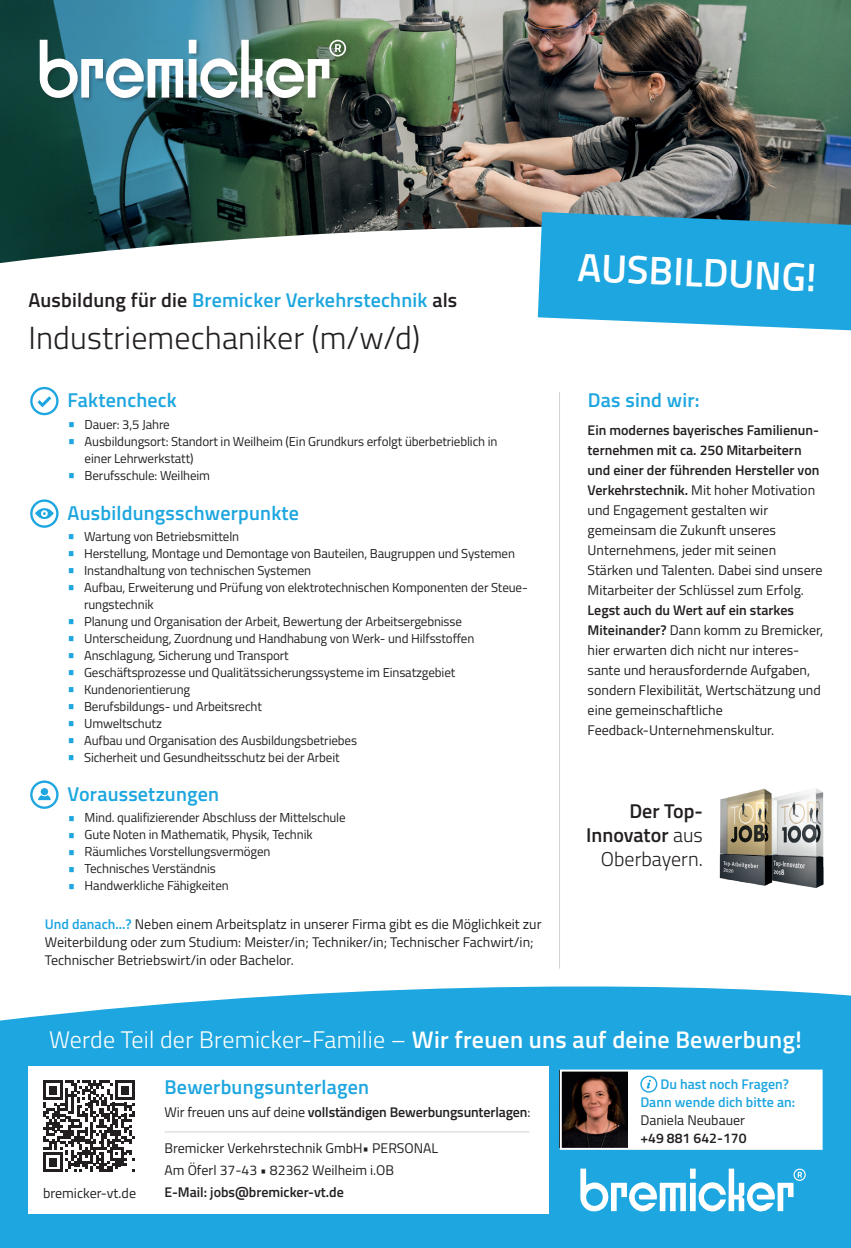
<style>
.page{position:relative;width:851px;height:1248px;background:#fff}
.page>*{position:absolute;margin:0;border:0;box-sizing:border-box;transform-origin:0 0}
.t1{font:600 39.8px "Titillium";color:#fff}
.t2{font:300 32px "Titillium";letter-spacing:.005em;color:#231f20}
.t3{font:300 24px "Titillium";letter-spacing:.01em;color:#fff}
.t4{font:600 20px "Titillium";letter-spacing:.01em;color:#1da6df}
.t5{font:600 20px/24px "Titillium";color:#231f20;text-align:right}
.t6{font:14px/20px "Titillium";color:#231f20}
.t7{font:600 14px "Titillium";letter-spacing:-.01em;color:#231f20}
.t8{font:600 14px/18px "Titillium";color:#1da6df}
.t9{font:13px/17px "Titillium";letter-spacing:-.01em;color:#231f20}
.s1{color:#231f20}
.s2{font-weight:600;font-size:18px;color:#1da6df}
.s3{font-weight:600;color:#1da6df}
.s4{font-weight:600}
.s5{font-weight:300}
.s6{font-weight:400}
</style>
<div class="page">
<svg style="left:0;top:986px;width:850px;height:67px;background:#3cb2e3"></svg>
<div style="left:0;top:1053px;width:850px;height:194px;background:#1da6df"></div>
<svg style="left:580px;top:1168px;width:225px;height:44px"></svg>
<div style="left:560px;top:1070px;width:261px;height:78px;background:#fff"></div>
<img style="left:562px;top:1072px;width:65px;height:74px">
<div style="left:559px;top:1069px;width:263px;height:80px;border:2px solid #fff"></div>
<svg style="left:640px;top:1075px;width:17px;height:17px"></svg>
<div style="left:28px;top:1065px;width:520px;height:148px;background:#fff"></div>
<svg style="left:43px;top:1080px;width:92px;height:91px"></svg>
<hr style="left:164px;top:1131px;width:365px;height:1px;background:#d1d2d4">
<img style="left:305px;top:0;width:545px;height:213px">
<svg style="left:0;top:0;width:305px;height:213px;background:#26565a"></svg>
<svg style="left:0;top:213px;width:537px;height:50px"></svg>
<hr style="left:559px;top:392px;width:1px;height:576px;background:#d1d2d4">
<img style="left:774px;top:789px;width:50px;height:99px">
<img style="left:719px;top:788px;width:55px;height:98px">
<svg style="left:537px;top:212px;width:313px;height:119px;background:#30a8da"></svg>
<div style="left:39px;top:39px;width:312px;height:64px;background:#231f20;opacity:.3"></div>
<img style="left:40px;top:40px;width:306px;height:59px">
<svg style="left:30px;top:387px;width:29px;height:28px"></svg>
<svg style="left:30px;top:499px;width:29px;height:28px"></svg>
<svg style="left:30px;top:780px;width:29px;height:28px"></svg>
<h3 class="t4" style="left:28px;top:285px;width:430px"><span class="s1">Ausbildung für die</span> Bremicker Verkehrstechnik <span class="s1">als</span></h3>
<h2 class="t2" style="left:28px;top:314px;width:393px">Industriemechaniker (m/w/d)</h2>
<h3 class="t4" style="left:68px;top:385px;width:111px">Faktencheck</h3>
<p class="t9" style="left:68px;top:415px;width:104px"><span class="s2">•</span> Dauer: 3,5 Jahre</p>
<p class="t9" style="left:85px;top:432px;width:414px;text-indent:-17px"><span class="s2">•</span> Ausbildungsort: Standort in Weilheim (Ein Grundkurs erfolgt überbetrieblich in einer Lehrwerkstatt)</p>
<p class="t9" style="left:68px;top:466px;width:144px"><span class="s2">•</span> Berufsschule: Weilheim</p>
<h3 class="t4" style="left:68px;top:498px;width:233px">Ausbildungsschwerpunkte</h3>
<p class="t9" style="left:67px;top:527px;width:174px"><span class="s2">•</span> Wartung von Betriebsmitteln</p>
<p class="t9" style="left:67px;top:544px;width:449px"><span class="s2">•</span> Herstellung, Montage und Demontage von Bauteilen, Baugruppen und Systemen</p>
<p class="t9" style="left:67px;top:561px;width:245px"><span class="s2">•</span> Instandhaltung von technischen Systemen</p>
<p class="t9" style="left:84px;top:578px;width:445px;text-indent:-17px"><span class="s2">•</span> Aufbau, Erweiterung und Prüfung von elektrotechnischen Komponenten der Steue&shy;rungstechnik</p>
<p class="t9" style="left:67px;top:612px;width:396px"><span class="s2">•</span> Planung und Organisation der Arbeit, Bewertung der Arbeitsergebnisse</p>
<p class="t9" style="left:67px;top:629px;width:408px"><span class="s2">•</span> Unterscheidung, Zuordnung und Handhabung von Werk- und Hilfsstoffen</p>
<p class="t9" style="left:67px;top:646px;width:223px"><span class="s2">•</span> Anschlagung, Sicherung und Transport</p>
<p class="t9" style="left:67px;top:663px;width:389px"><span class="s2">•</span> Geschäftsprozesse und Qualitätssicherungssysteme im Einsatzgebiet</p>
<p class="t9" style="left:67px;top:680px;width:125px"><span class="s2">•</span> Kundenorientierung</p>
<p class="t9" style="left:67px;top:697px;width:196px"><span class="s2">•</span> Berufsbildungs- und Arbeitsrecht</p>
<p class="t9" style="left:67px;top:714px;width:96px"><span class="s2">•</span> Umweltschutz</p>
<p class="t9" style="left:67px;top:731px;width:291px"><span class="s2">•</span> Aufbau und Organisation des Ausbildungsbetriebes</p>
<p class="t9" style="left:67px;top:748px;width:274px"><span class="s2">•</span> Sicherheit und Gesundheitsschutz bei der Arbeit</p>
<h3 class="t4" style="left:68px;top:779px;width:153px">Voraussetzungen</h3>
<p class="t9" style="left:68px;top:808px;width:279px"><span class="s2">•</span> Mind. qualifizierender Abschluss der Mittelschule</p>
<p class="t9" style="left:68px;top:825px;width:246px"><span class="s2">•</span> Gute Noten in Mathematik, Physik, Technik</p>
<p class="t9" style="left:68px;top:842px;width:204px"><span class="s2">•</span> Räumliches Vorstellungsvermögen</p>
<p class="t9" style="left:68px;top:859px;width:150px"><span class="s2">•</span> Technisches Verständnis</p>
<p class="t9" style="left:68px;top:876px;width:163px"><span class="s2">•</span> Handwerkliche Fähigkeiten</p>
<p class="t6" style="left:45px;top:914px;width:498px;line-height:18px"><span class="s3">Und danach...?</span> Neben einem Arbeitsplatz in unserer Firma gibt es die Möglichkeit zur<br>Weiterbildung oder zum Studium: Meister/in; Techniker/in; Technischer Fachwirt/in;<br>Technischer Betriebswirt/in oder Bachelor.</p>
<h1 class="t1" style="left:578px;top:238px;width:241px;rotate:2deg">AUSBILDUNG!</h1>
<h3 class="t4" style="left:587px;top:385px;width:113px">Das sind wir:</h3>
<p class="t6" style="left:587px;top:419px;width:236px"><span class="s4">Ein modernes bayerisches Familienun&shy;ternehmen mit ca. 250 Mitarbeitern und einer der führenden Hersteller von Verkehrstechnik.</span> Mit hoher Motivation und Engagement gestalten wir gemeinsam die Zukunft unseres Unternehmens, jeder mit seinen Stärken und Talenten. Dabei sind unsere Mitarbeiter der Schlüssel zum Erfolg.</p>
<p class="t6" style="left:587px;top:599px;width:237px"><span class="s4">Legst auch du Wert auf ein starkes Miteinander?</span> Dann komm zu Bremicker, hier erwarten dich nicht nur interes&shy;sante und herausfordernde Aufgaben, sondern Flexibilität, Wertschätzung und eine gemeinschaftliche Feedback-Unternehmenskultur.</p>
<h3 class="t5" style="left:586px;top:798px;width:118px">Der Top-<br>Innovator <span class="s5">aus<br>Oberbayern.</span></h3>
<h3 class="t3" style="left:49px;top:1022px;width:754px">Werde Teil der Bremicker-Familie – <span class="s4">Wir freuen uns auf deine Bewerbung!</span></h3>
<p class="t6" style="left:43px;top:1181px;width:94px">bremicker-vt.de</p>
<h3 class="t4" style="left:164px;top:1071px;width:206px">Bewerbungsunterlagen</h3>
<p class="t7" style="left:164px;top:1101px;width:367px"><span class="s6">Wir freuen uns auf deine</span> vollständigen Bewerbungsunterlagen<span class="s6">:</span></p>
<p class="t6" style="left:164px;top:1136px;width:275px;line-height:22px">Bremicker Verkehrstechnik GmbH• PERSONAL<br>Am Öferl 37-43 • 82362 Weilheim i.OB</p>
<p class="t7" style="left:164px;top:1181px;width:181px">E-Mail: jobs@bremicker-vt.de</p>
<p class="t8" style="left:640px;top:1073px;width:156px;text-indent:20px">Du hast noch Fragen?<br>Dann wende dich bitte an:</p>
<p class="t6" style="left:640px;top:1108px;width:106px">Daniela Neubauer</p>
<p class="t7" style="left:640px;top:1127px;width:108px">+49 881 642-170</p>
</div>
